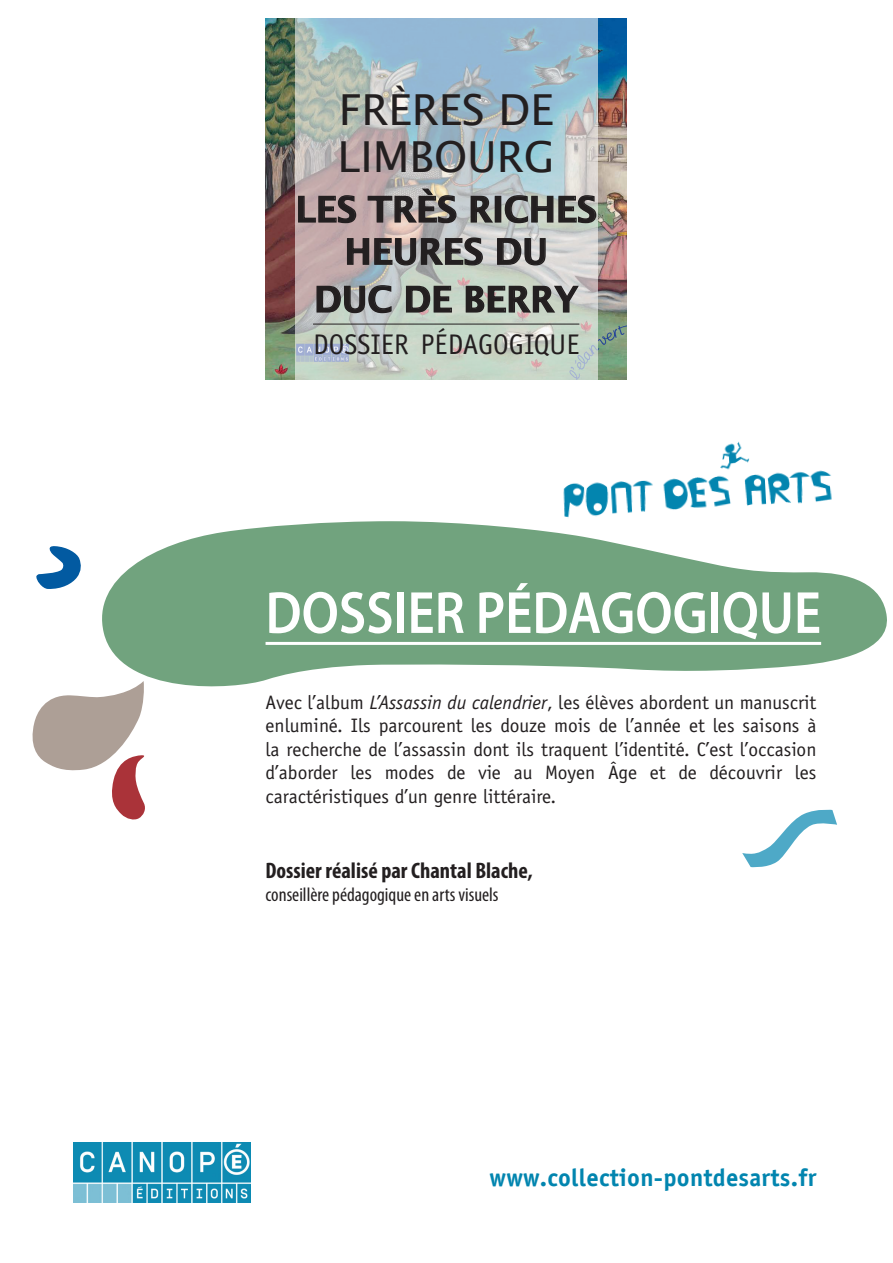
<style>
.page{position:relative;width:893px;height:1263px;background:#fff}
.page>*{position:absolute;margin:0;border:0;box-sizing:border-box;transform-origin:0 0}
.t1{font:600 60px "Myriad Pro";color:#fff;scale:.88 1}
.artiste3_copie{font:42.75px "Lucida Sans";color:#231f20}
.titre_oeuvre{font:600 35.25px/42.3px "Lucida Sans";color:#231f20;text-align:center}
.dossier{font:28.5px "Officina Sans Std";color:#231f20}
.t2{font:24.75px "Officina S";letter-spacing:.01em;color:#0285af}
.Auteur_du_manuscrit{font:700 condensed 22.5px "Myriad Pro";color:#231f20}
.Chapeau{font:19.5px/23.4px "Officina Sans Std";color:#231f20;text-align:justify}
.fonction{font:condensed 19.5px "Myriad Pro";color:#231f20}
.s1{font-style:italic}
</style>
<div class="page">
<svg style="left:102px;top:521px;width:785px;height:166px;fill:#71a37e"></svg>
<hr style="left:266px;top:642px;width:555px;height:3px;background:#fff">
<img style="left:563px;top:441px;width:269px;height:77px">
<svg style="left:742px;top:809px;width:95px;height:59px"></svg>
<svg style="left:32px;top:681px;width:115px;height:139px"></svg>
<svg style="left:36px;top:546px;width:45px;height:43px"></svg>
<img style="left:74px;top:1142px;width:176px;height:60px">
<img style="left:266px;top:19px;width:361px;height:361px">
<svg style="left:295px;top:19px;width:302px;height:361px;background:#b5c2c5"></svg>
<hr style="left:313px;top:324px;width:266px;height:1px;background:#231f20">
<svg style="left:297px;top:194px;width:60px;height:30px;background:#9c8889"></svg>
<svg style="left:367px;top:188px;width:90px;height:36px;background:#a49b98"></svg>
<svg style="left:470px;top:195px;width:24px;height:28px"></svg>
<div style="left:495px;top:196px;width:6px;height:27px;border:1px solid #231f20"></div>
<svg style="left:504px;top:194px;width:93px;height:30px;background:#a0a59f"></svg>
<svg style="left:346px;top:237px;width:138px;height:29px;background:#979392"></svg>
<svg style="left:496px;top:237px;width:50px;height:29px"></svg>
<svg style="left:316px;top:284px;width:77px;height:30px;background:#9b9e9e"></svg>
<svg style="left:405px;top:285px;width:48px;height:28px"></svg>
<svg style="left:465px;top:285px;width:115px;height:28px;background:#9ea49b"></svg>
<p class="artiste3_copie" style="left:339px;top:86px;width:217px">FRÈRES DE</p>
<p class="artiste3_copie" style="left:338px;top:132px;width:219px">LIMBOURG</p>
<p class="titre_oeuvre" style="left:296px;top:188px;width:303px">LES TRÈS RICHES<br>HEURES DU</p>
<p class="titre_oeuvre" style="left:314px;top:278px;width:266px">DUC DE BERRY</p>
<p class="dossier" style="left:313px;top:328px;width:268px">DOSSIER PÉDAGOGIQUE</p>
<p class="t1" style="left:266px;top:575px;width:633px">DOSSIER PÉDAGOGIQUE</p>
<p class="Chapeau" style="left:266px;top:691px;width:552px">Avec l’album <span class="s1">L’Assassin du calendrier</span>, les élèves abordent un manuscrit enluminé. Ils parcourent les douze mois de l’année et les saisons à la recherche de l’assassin dont ils traquent l’identité. C’est l’occasion d’aborder les modes de vie au Moyen Âge et de découvrir les caractéristiques d’un genre littéraire.</p>
<p class="Auteur_du_manuscrit" style="left:266px;top:856px;width:269px">Dossier réalisé par Chantal Blache,</p>
<p class="fonction" style="left:266px;top:883px;width:235px">conseillère pédagogique en arts visuels</p>
<p class="t2" style="left:490px;top:1162px;width:328px">www.collection-pontdesarts.fr</p>
</div>
